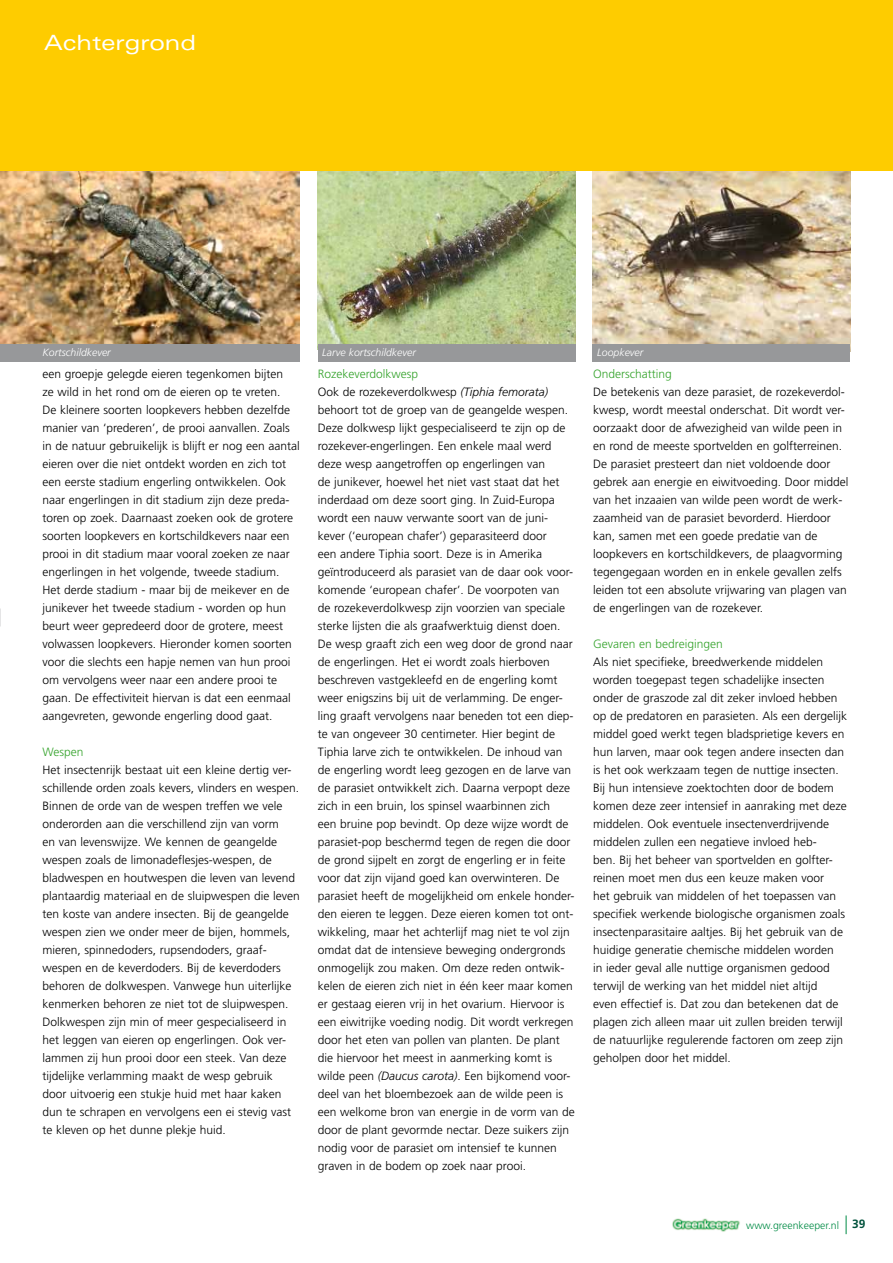
<style>
.page{position:relative;width:893px;height:1263px;background:#fff}
.page>*{position:absolute;margin:0;border:0;box-sizing:border-box;transform-origin:0 0}
.t1{font:expanded 21px "Univers";color:#fff}
.t2{font:300 12px/18px "Frutiger";color:#000}
.t3{font:300 12px "Frutiger";color:#35a32c}
.t4{font:italic 300 10.5px "Frutiger";color:#fff}
.t5{font:300 10.5px "Frutiger";color:#008b45}
.s1{color:#35a32c}
.s2{font-style:italic}
.s3{font-weight:700;font-size:12px;color:#00523c}
</style>
<div class="page">
<svg style="left:846px;top:1215px;width:1px;height:19px"></svg>
<img style="left:672px;top:1218px;width:68px;height:14px">
<img style="left:0;top:0;width:1px;height:644px">
<img style="left:0;top:170px;width:299px;height:174px">
<img style="left:317px;top:170px;width:258px;height:174px">
<img style="left:592px;top:170px;width:258px;height:174px">
<div style="left:0;top:344px;width:299px;height:18px;background:#97989a"></div>
<div style="left:317px;top:344px;width:258px;height:18px;background:#97989a"></div>
<div style="left:592px;top:344px;width:258px;height:18px;background:#97989a"></div>
<div style="left:0;top:0;width:893px;height:170px;background:#fecc00"></div>
<h1 class="t1" style="left:44px;top:30px;width:154px">Achtergrond</h1>
<p class="t4" style="left:43px;top:346px;width:70px">Kortschildkever</p>
<p class="t4" style="left:322px;top:346px;width:95px">Larve kortschildkever</p>
<p class="t4" style="left:597px;top:346px;width:48px">Loopkever</p>
<p class="t2" style="left:43px;top:365px;width:259px">een groepje gelegde eieren tegenkomen bijten<br>ze wild in het rond om de eieren op te vreten.<br>De kleinere soorten loopkevers hebben dezelfde manier van ‘prederen’, de prooi aanvallen. Zoals in de natuur gebruikelijk is blijft er nog een aantal eieren over die niet ontdekt worden en zich tot een eerste stadium engerling ontwikkelen. Ook naar engerlingen in dit stadium zijn deze preda&shy;toren op zoek. Daarnaast zoeken ook de grotere soorten loopkevers en kortschildkevers naar een prooi in dit stadium maar vooral zoeken ze naar engerlingen in het volgende, tweede stadium.<br>Het derde stadium - maar bij de meikever en de junikever het tweede stadium - worden op hun beurt weer gepredeerd door de grotere, meest volwassen loopkevers. Hieronder komen soorten voor die slechts een hapje nemen van hun prooi om vervolgens weer naar een andere prooi te gaan. De effectiviteit hiervan is dat een eenmaal aangevreten, gewonde engerling dood gaat.</p>
<p class="t3" style="left:43px;top:745px;width:43px">Wespen</p>
<p class="t2" style="left:43px;top:761px;width:259px">Het insectenrijk bestaat uit een kleine dertig ver&shy;schillende orden zoals kevers, vlinders en wespen.<br>Binnen de orde van de wespen treffen we vele onderorden aan die verschillend zijn van vorm<br>en van levenswijze. We kennen de geangelde wespen zoals de limonadeflesjes-wespen, de bladwespen en houtwespen die leven van levend plantaardig materiaal en de sluipwespen die leven ten koste van andere insecten. Bij de geangelde wespen zien we onder meer de bijen, hommels, mieren, spinnedoders, rupsendoders, graaf&shy;wespen en de keverdoders. Bij de keverdoders behoren de dolkwespen. Vanwege hun uiterlijke kenmerken behoren ze niet tot de sluipwespen.<br>Dolkwespen zijn min of meer gespecialiseerd in het leggen van eieren op engerlingen. Ook ver&shy;lammen zij hun prooi door een steek. Van deze tijdelijke verlamming maakt de wesp gebruik door uitvoerig een stukje huid met haar kaken dun te schrapen en vervolgens een ei stevig vast te kleven op het dunne plekje huid.</p>
<p class="t2" style="left:318px;top:365px;width:258px"><span class="s1">Rozekeverdolkwesp<br></span>Ook de rozekeverdolkwesp <span class="s2">(Tiphia femorata) </span>behoort tot de groep van de geangelde wespen.<br>Deze dolkwesp lijkt gespecialiseerd te zijn op de rozekever-engerlingen. Een enkele maal werd deze wesp aangetroffen op engerlingen van<br>de junikever, hoewel het niet vast staat dat het inderdaad om deze soort ging. In Zuid-Europa wordt een nauw verwante soort van de juni&shy;kever (‘european chafer’) geparasiteerd door<br>een andere Tiphia soort. Deze is in Amerika geïntroduceerd als parasiet van de daar ook voor&shy;komende ‘european chafer’. De voorpoten van de rozekeverdolkwesp zijn voorzien van speciale sterke lijsten die als graafwerktuig dienst doen.<br>De wesp graaft zich een weg door de grond naar de engerlingen. Het ei wordt zoals hierboven beschreven vastgekleefd en de engerling komt weer enigszins bij uit de verlamming. De enger&shy;ling graaft vervolgens naar beneden tot een diep&shy;te van ongeveer 30 centimeter. Hier begint de Tiphia larve zich te ontwikkelen. De inhoud van de engerling wordt leeg gezogen en de larve van de parasiet ontwikkelt zich. Daarna verpopt deze zich in een bruin, los spinsel waarbinnen zich<br>een bruine pop bevindt. Op deze wijze wordt de parasiet-pop beschermd tegen de regen die door de grond sijpelt en zorgt de engerling er in feite voor dat zijn vijand goed kan overwinteren. De parasiet heeft de mogelijkheid om enkele honder&shy;den eieren te leggen. Deze eieren komen tot ont&shy;wikkeling, maar het achterlijf mag niet te vol zijn omdat dat de intensieve beweging ondergronds onmogelijk zou maken. Om deze reden ontwik&shy;kelen de eieren zich niet in één keer maar komen er gestaag eieren vrij in het ovarium. Hiervoor is een eiwitrijke voeding nodig. Dit wordt verkregen door het eten van pollen van planten. De plant die hiervoor het meest in aanmerking komt is wilde peen <span class="s2">(Daucus carota)</span>. Een bijkomend voor&shy;deel van het bloembezoek aan de wilde peen is een welkome bron van energie in de vorm van de door de plant gevormde nectar. Deze suikers zijn nodig voor de parasiet om intensief te kunnen graven in de bodem op zoek naar prooi.</p>
<p class="t3" style="left:593px;top:367px;width:80px">Onderschatting</p>
<p class="t2" style="left:593px;top:383px;width:257px">De betekenis van deze parasiet, de rozekeverdol&shy;kwesp, wordt meestal onderschat. Dit wordt ver&shy;oorzaakt door de afwezigheid van wilde peen in en rond de meeste sportvelden en golfterreinen.<br>De parasiet presteert dan niet voldoende door gebrek aan energie en eiwitvoeding. Door middel van het inzaaien van wilde peen wordt de werk&shy;zaamheid van de parasiet bevorderd. Hierdoor kan, samen met een goede predatie van de loopkevers en kortschildkevers, de plaagvorming tegengegaan worden en in enkele gevallen zelfs leiden tot een absolute vrijwaring van plagen van de engerlingen van de rozekever.</p>
<p class="t3" style="left:593px;top:637px;width:131px">Gevaren en bedreigingen</p>
<p class="t2" style="left:593px;top:653px;width:255px">Als niet specifieke, breedwerkende middelen worden toegepast tegen schadelijke insecten onder de graszode zal dit zeker invloed hebben op de predatoren en parasieten. Als een dergelijk middel goed werkt tegen bladsprietige kevers en hun larven, maar ook tegen andere insecten dan is het ook werkzaam tegen de nuttige insecten.<br>Bij hun intensieve zoektochten door de bodem komen deze zeer intensief in aanraking met deze middelen. Ook eventuele insectenverdrijvende middelen zullen een negatieve invloed heb-<br>ben. Bij het beheer van sportvelden en golfter&shy;reinen moet men dus een keuze maken voor<br>het gebruik van middelen of het toepassen van specifiek werkende biologische organismen zoals insectenparasitaire aaltjes. Bij het gebruik van de huidige generatie chemische middelen worden<br>in ieder geval alle nuttige organismen gedood terwijl de werking van het middel niet altijd<br>even effectief is. Dat zou dan betekenen dat de plagen zich alleen maar uit zullen breiden terwijl de natuurlijke regulerende factoren om zeep zijn geholpen door het middel.</p>
<p class="t5" style="left:746px;top:1219px;width:121px">www.greenkeeper.nl <span class="s3">39</span></p>
</div>
